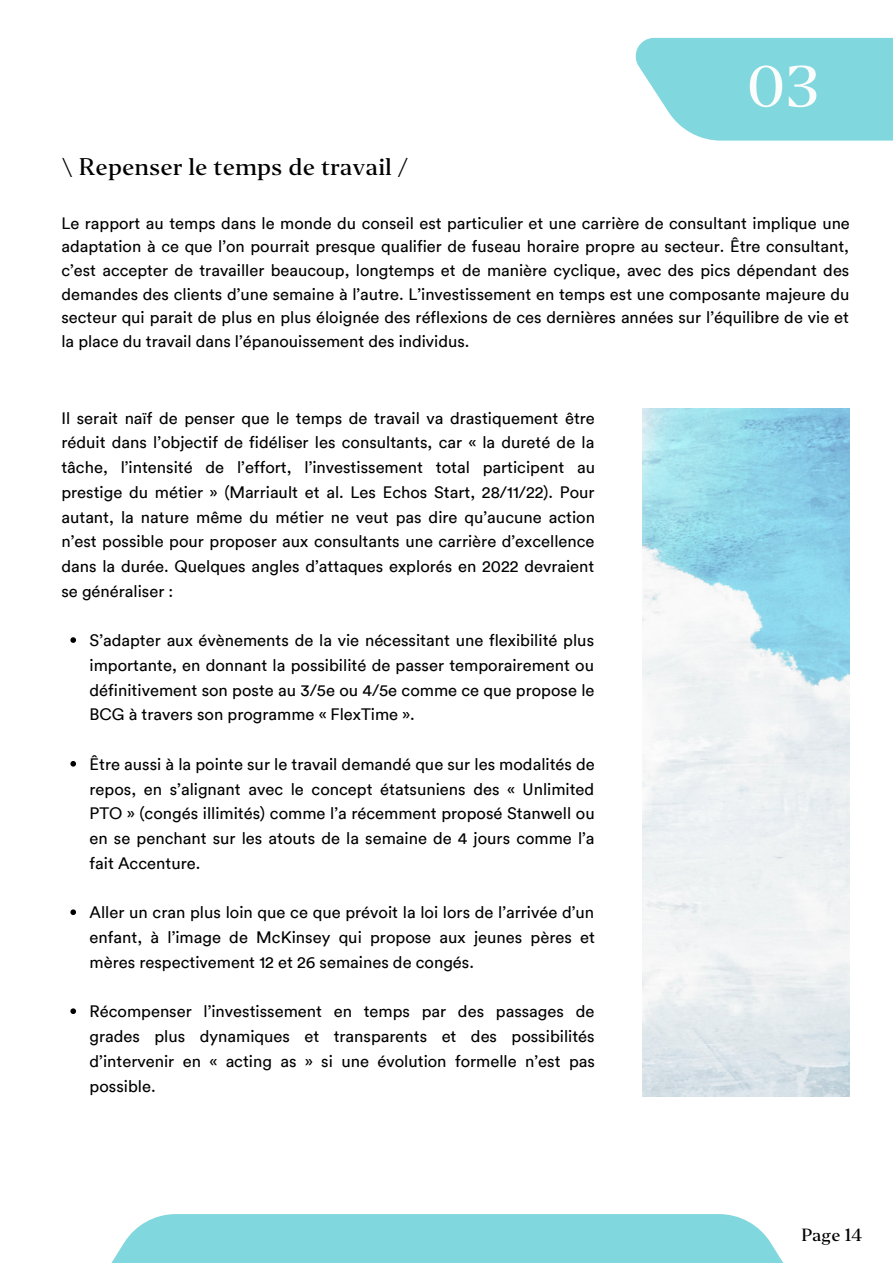
<style>
.page{position:relative;width:893px;height:1264px;background:#fff}
.page>*{position:absolute;margin:0;border:0;box-sizing:border-box;transform-origin:0 0}
.t1{font:500 54.3px "Editor";color:#fbfdfd}
.t2{font:500 22.5px "Editor";color:#000}
.t3{font:16.5px/24.8px "Circular";color:#000;text-align:justify}
.t4{font:500 16.5px "Editor";color:#000}
</style>
<div class="page">
<div style="left:634px;top:38px;width:258px;height:103px;background:#80d7de"></div>
<div style="left:89px;top:1213px;width:716px;height:49px;background:#80d7de"></div>
<img style="left:642px;top:408px;width:207px;height:688px">
<svg style="left:70px;top:637px;width:6px;height:6px"></svg>
<svg style="left:70px;top:761px;width:6px;height:5px"></svg>
<svg style="left:70px;top:909px;width:6px;height:6px"></svg>
<svg style="left:70px;top:1008px;width:6px;height:6px"></svg>
<h1 class="t1" style="left:746px;top:52px;width:75px">03</h1>
<h2 class="t2" style="left:61px;top:152px;width:347px">\ Repenser le temps de travail /</h2>
<p class="t3" style="left:61px;top:211px;width:790px;line-height:23.5px">Le rapport au temps dans le monde du conseil est particulier et une carrière de consultant implique une adaptation à ce que l’on pourrait presque qualifier de fuseau horaire propre au secteur. Être consultant, c’est accepter de travailler beaucoup, longtemps et de manière cyclique, avec des pics dépendant des demandes des clients d’une semaine à l’autre. L’investissement en temps est une composante majeure du secteur qui parait de plus en plus éloignée des réflexions de ces dernières années sur l’équilibre de vie et la place du travail dans l’épanouissement des individus.</p>
<p class="t3" style="left:61px;top:405px;width:535px">Il serait naïf de penser que le temps de travail va drastiquement être réduit dans l’objectif de fidéliser les consultants, car « la dureté de la tâche, l’intensité de l’effort, l’investissement total participent au prestige du métier » (Marriault et al. Les Echos Start, 28/11/22). Pour autant, la nature même du métier ne veut pas dire qu’aucune action n’est possible pour proposer aux consultants une carrière d’excellence dans la durée. Quelques angles d’attaques explorés en 2022 devraient se généraliser :</p>
<p class="t3" style="left:90px;top:628px;width:506px">S’adapter aux évènements de la vie nécessitant une flexibilité plus importante, en donnant la possibilité de passer temporairement ou définitivement son poste au 3/5e ou 4/5e comme ce que propose le BCG à travers son programme « FlexTime ».</p>
<p class="t3" style="left:90px;top:751px;width:507px">Être aussi à la pointe sur le travail demandé que sur les modalités de repos, en s’alignant avec le concept étatsuniens des « Unlimited PTO » (congés illimités) comme l’a récemment proposé Stanwell ou en se penchant sur les atouts de la semaine de 4 jours comme l’a fait Accenture.</p>
<p class="t3" style="left:90px;top:900px;width:507px">Aller un cran plus loin que ce que prévoit la loi lors de l’arrivée d’un enfant, à l’image de McKinsey qui propose aux jeunes pères et mères respectivement 12 et 26 semaines de congés.</p>
<p class="t3" style="left:90px;top:999px;width:507px">Récompenser l’investissement en temps par des passages de grades plus dynamiques et transparents et des possibilités d’intervenir en « acting as » si une évolution formelle n’est pas possible.</p>
<p class="t4" style="left:801px;top:1224px;width:62px">Page 14</p>
</div>
